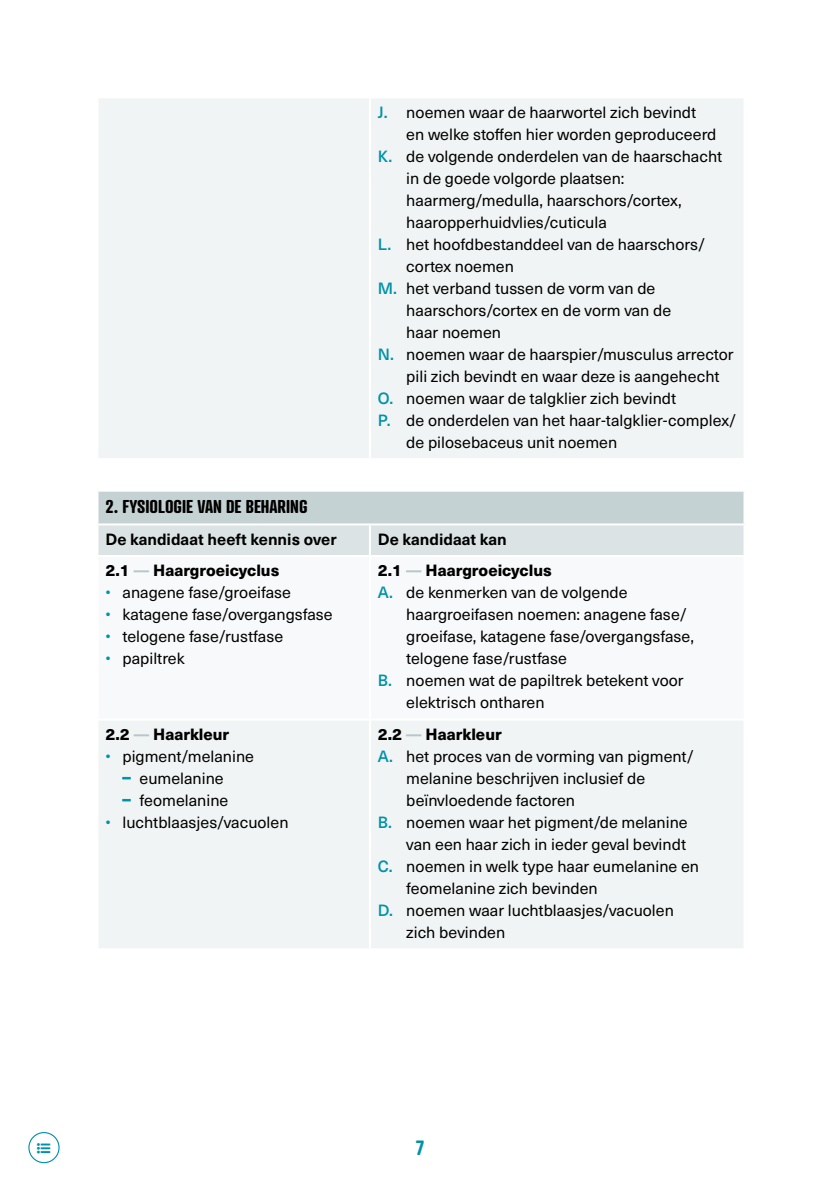
<style>
.page{position:relative;width:840px;height:1191px;background:#fff}
.page>*{position:absolute;margin:0;border:0;box-sizing:border-box;transform-origin:0 0}
.t1{font:700 20px "Atrament";color:#0092a9}
.t2{font:700 18px "Atrament";color:#000}
.t3{font:16px "Neue Haas Unica W1 G";color:#000}
.t4{font:800 16px "Neue Haas Unica W1 G";color:#000}
.t5{font:700 16px "Neue Haas Unica W1 G";color:#000}
.s1{font-weight:500;color:#0092a9}
.s2{color:#b7c7c9}
.s3{color:#0092a9}
</style>
<div class="page">
<div style="left:28px;top:1132px;width:32px;height:31px;border:1px solid #0092a9;border-radius:50%"></div>
<div style="left:99px;top:99px;width:644px;height:849px;background:#f1f4f4"></div>
<svg style="left:99px;top:460px;width:644px;height:30px"></svg>
<div style="left:97px;top:491px;width:647px;height:33px;background:#c5d2d4"></div>
<div style="left:98px;top:525px;width:645px;height:30px;background:#dbe3e4"></div>
<svg style="left:99px;top:557px;width:644px;height:161px"></svg>
<hr style="left:369px;top:525px;width:2px;height:30px;background:#fff">
<hr style="left:369px;top:557px;width:2px;height:161px;background:#fff">
<hr style="left:369px;top:720px;width:2px;height:228px;background:#fff">
<hr style="left:369px;top:98px;width:2px;height:360px;background:#fff">
<hr style="left:369px;top:460px;width:2px;height:30px;background:#fff">
<hr style="left:96px;top:458px;width:274px;height:2px;background:#fff">
<hr style="left:370px;top:458px;width:375px;height:2px;background:#fff">
<hr style="left:96px;top:490px;width:274px;height:2px;background:#fff">
<hr style="left:96px;top:492px;width:2px;height:31px;background:#fff">
<hr style="left:370px;top:490px;width:375px;height:2px;background:#fff">
<hr style="left:743px;top:492px;width:2px;height:31px;background:#fff">
<hr style="left:96px;top:718px;width:274px;height:2px;background:#fff">
<hr style="left:370px;top:718px;width:375px;height:2px;background:#fff">
<hr style="left:96px;top:523px;width:274px;height:2px;background:#fff">
<hr style="left:370px;top:523px;width:375px;height:2px;background:#fff">
<hr style="left:96px;top:555px;width:274px;height:2px;background:#fff">
<hr style="left:370px;top:555px;width:375px;height:2px;background:#fff">
<p class="t3" style="left:378px;top:100px;width:319px"><span class="s1">J.</span> noemen waar de haarwortel zich bevindt</p>
<p class="t3" style="left:406px;top:122px;width:311px">en welke stoffen hier worden geproduceerd</p>
<p class="t3" style="left:378px;top:144px;width:345px"><span class="s1">K.</span> de volgende onderdelen van de haarschacht</p>
<p class="t3" style="left:406px;top:166px;width:220px">in de goede volgorde plaatsen:</p>
<p class="t3" style="left:406px;top:188px;width:277px">haarmerg/medulla, haarschors/cortex,</p>
<p class="t3" style="left:406px;top:210px;width:202px">haaropperhuidvlies/cuticula</p>
<p class="t3" style="left:378px;top:232px;width:329px"><span class="s1">L.</span> het hoofdbestanddeel van de haarschors/</p>
<p class="t3" style="left:406px;top:254px;width:109px">cortex noemen</p>
<p class="t3" style="left:378px;top:276px;width:279px"><span class="s1">M.</span> het verband tussen de vorm van de</p>
<p class="t3" style="left:406px;top:298px;width:266px">haarschors/cortex en de vorm van de</p>
<p class="t3" style="left:406px;top:320px;width:96px">haar noemen</p>
<p class="t3" style="left:378px;top:342px;width:357px"><span class="s1">N.</span> noemen waar de haarspier/musculus arrector</p>
<p class="t3" style="left:406px;top:364px;width:314px">pili zich bevindt en waar deze is aangehecht</p>
<p class="t3" style="left:378px;top:386px;width:300px"><span class="s1">O.</span> noemen waar de talgklier zich bevindt</p>
<p class="t3" style="left:378px;top:408px;width:360px"><span class="s1">P.</span> de onderdelen van het haar-talgklier-complex/</p>
<p class="t3" style="left:406px;top:430px;width:212px">de pilosebaceus unit noemen</p>
<p class="t2" style="left:105px;top:495px;width:203px">2. FYSIOLOGIE VAN DE BEHARING</p>
<p class="t5" style="left:105px;top:527px;width:232px">De kandidaat heeft kennis over</p>
<p class="t5" style="left:378px;top:527px;width:130px">De kandidaat kan</p>
<p class="t4" style="left:105px;top:558px;width:175px">2.1 <span class="s2">—</span> Haargroeicyclus</p>
<p class="t3" style="left:105px;top:581px;width:187px"><span class="s3">•</span> anagene fase/groeifase</p>
<p class="t3" style="left:105px;top:603px;width:229px"><span class="s3">•</span> katagene fase/overgangsfase</p>
<p class="t3" style="left:105px;top:625px;width:179px"><span class="s3">•</span> telogene fase/rustfase</p>
<p class="t3" style="left:105px;top:647px;width:81px"><span class="s3">•</span> papiltrek</p>
<p class="t4" style="left:378px;top:558px;width:175px">2.1 <span class="s2">—</span> Haargroeicyclus</p>
<p class="t3" style="left:378px;top:581px;width:251px"><span class="s1">A.</span> de kenmerken van de volgende</p>
<p class="t3" style="left:406px;top:603px;width:282px">haargroeifasen noemen: anagene fase/</p>
<p class="t3" style="left:406px;top:625px;width:289px">groeifase, katagene fase/overgangsfase,</p>
<p class="t3" style="left:406px;top:647px;width:162px">telogene fase/rustfase</p>
<p class="t3" style="left:378px;top:669px;width:307px"><span class="s1">B.</span> noemen wat de papiltrek betekent voor</p>
<p class="t3" style="left:406px;top:691px;width:140px">elektrisch ontharen</p>
<p class="t4" style="left:105px;top:721px;width:125px">2.2 <span class="s2">—</span> Haarkleur</p>
<p class="t3" style="left:105px;top:744px;width:150px"><span class="s3">•</span> pigment/melanine</p>
<p class="t3" style="left:122px;top:766px;width:103px"><span class="s1">–</span> eumelanine</p>
<p class="t3" style="left:122px;top:788px;width:107px"><span class="s1">–</span> feomelanine</p>
<p class="t3" style="left:105px;top:810px;width:184px"><span class="s3">•</span> luchtblaasjes/vacuolen</p>
<p class="t4" style="left:378px;top:721px;width:125px">2.2 <span class="s2">—</span> Haarkleur</p>
<p class="t3" style="left:378px;top:744px;width:317px"><span class="s1">A.</span> het proces van de vorming van pigment/</p>
<p class="t3" style="left:406px;top:766px;width:240px">melanine beschrijven inclusief de</p>
<p class="t3" style="left:406px;top:788px;width:170px">beïnvloedende factoren</p>
<p class="t3" style="left:378px;top:810px;width:311px"><span class="s1">B.</span> noemen waar het pigment/de melanine</p>
<p class="t3" style="left:406px;top:832px;width:281px">van een haar zich in ieder geval bevindt</p>
<p class="t3" style="left:378px;top:854px;width:322px"><span class="s1">C.</span> noemen in welk type haar eumelanine en</p>
<p class="t3" style="left:406px;top:876px;width:193px">feomelanine zich bevinden</p>
<p class="t3" style="left:378px;top:898px;width:297px"><span class="s1">D.</span> noemen waar luchtblaasjes/vacuolen</p>
<p class="t3" style="left:406px;top:920px;width:100px">zich bevinden</p>
<p class="t1" style="left:415px;top:1135px;width:10px">7</p>
</div>
